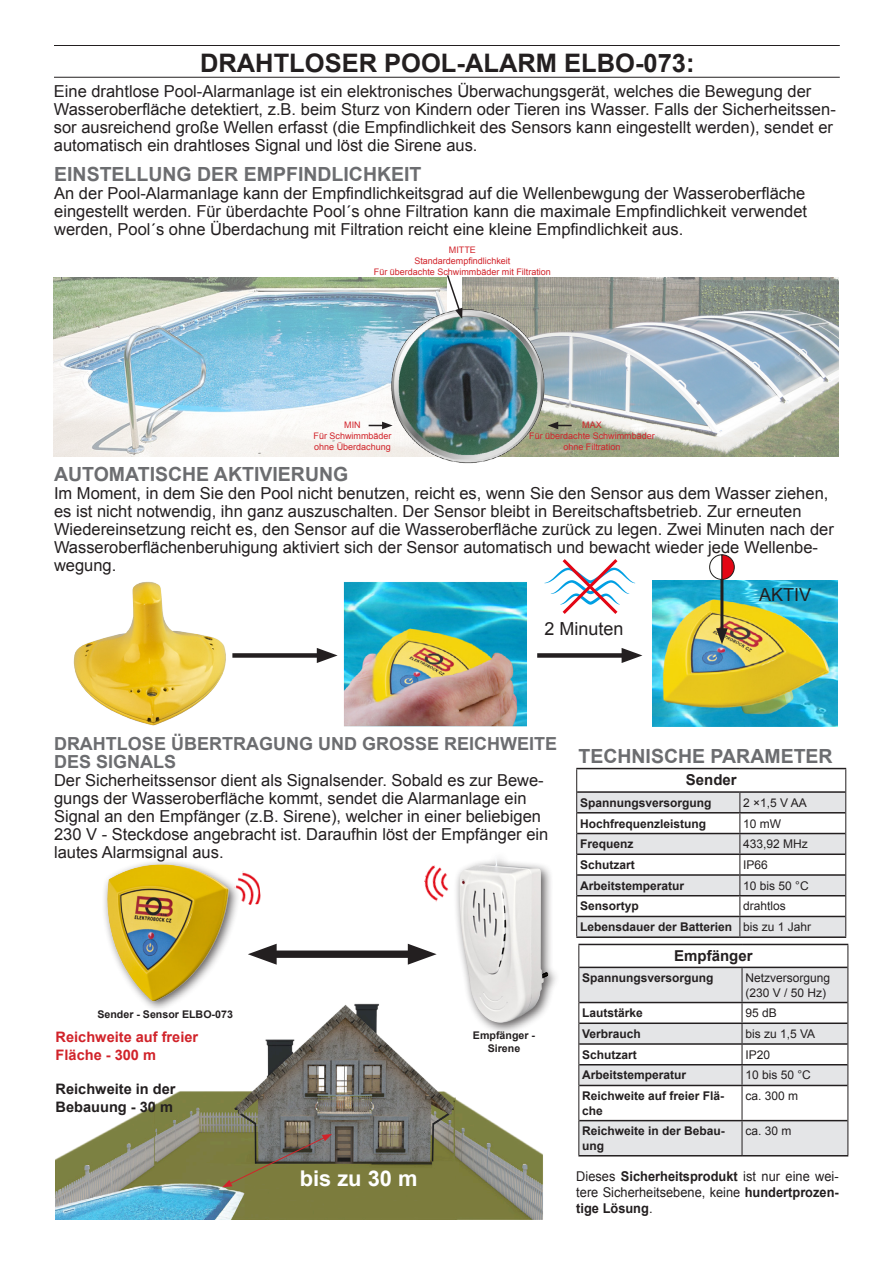
<style>
.page{position:relative;width:893px;height:1263px;background:#fff}
.page>*{position:absolute;margin:0;border:0;box-sizing:border-box;transform-origin:0 0}
.t1{font:700 25.5px "Arial";color:#231f20}
.t2{font:700 21.6px "Arial";color:#fff}
.t3{font:700 19.5px "Arial";color:#6c6d70}
.t4{font:700 18px/18px "Arial";color:#6c6d70}
.t5{font:18px "Arial";color:#231f20}
.t6{font:16.5px/18px "Arial";color:#231f20}
.t7{font:700 15px "Arial";color:#231f20}
.t8{font:700 14.4px/17.4px "Arial";color:#d1232a}
.t9{font:700 14.4px/17.4px "Arial";color:#231f20}
.t10{font:13.5px/16.2px "Arial";color:#231f20;text-align:justify;scale:.95 1}
.t11{font:700 12px/14.4px "Arial";color:#231f20}
.t12{font:12px/14.4px "Arial";color:#231f20}
.t13{font:700 10.5px/12.6px "Arial";color:#231f20;text-align:center}
.t14{font:9px/10.8px "Arial";color:#d1232a;text-align:center}
.s1{font-weight:400}
.s2{font-weight:700}
</style>
<div class="page">
<img style="left:54px;top:277px;width:392px;height:180px">
<img style="left:462px;top:278px;width:377px;height:178px">
<div style="left:453px;top:850px;width:107px;height:185px;background:#231f20;opacity:.75"></div>
<img style="left:460px;top:855px;width:88px;height:145px">
<img style="left:104px;top:861px;width:132px;height:139px">
<img style="left:73px;top:582px;width:153px;height:144px">
<div style="left:232px;top:653px;width:93px;height:5px;background:#231f20"></div>
<svg style="left:317px;top:648px;width:21px;height:15px"></svg>
<div style="left:537px;top:653px;width:93px;height:5px;background:#231f20"></div>
<svg style="left:622px;top:648px;width:20px;height:15px"></svg>
<img style="left:653px;top:580px;width:184px;height:146px">
<hr style="left:720px;top:570px;width:3px;height:64px;background:#231f20">
<svg style="left:716px;top:628px;width:12px;height:16px"></svg>
<img style="left:344px;top:582px;width:183px;height:144px">
<svg style="left:544px;top:559px;width:91px;height:55px"></svg>
<div style="left:265px;top:950px;width:155px;height:8px;background:#231f20"></div>
<svg style="left:248px;top:944px;width:29px;height:21px"></svg>
<svg style="left:408px;top:944px;width:29px;height:21px"></svg>
<svg style="left:709px;top:554px;width:26px;height:26px"></svg>
<img style="left:232px;top:869px;width:29px;height:38px">
<img style="left:424px;top:865px;width:25px;height:37px">
<hr style="left:54px;top:45px;width:786px;height:1px;background:#231f20">
<hr style="left:54px;top:77px;width:786px;height:1px;background:#231f20">
<img style="left:56px;top:1000px;width:613px;height:219px">
<svg style="left:221px;top:1130px;width:113px;height:61px;background:#77734d"></svg>
<img style="left:387px;top:307px;width:161px;height:157px">
<svg style="left:446px;top:275px;width:16px;height:44px"></svg>
<svg style="left:369px;top:422px;width:24px;height:7px"></svg>
<svg style="left:548px;top:422px;width:24px;height:7px"></svg>
<hr style="left:576px;top:768px;width:164px;height:1px;background:#231f20">
<hr style="left:740px;top:768px;width:106px;height:1px;background:#231f20">
<hr style="left:576px;top:936px;width:164px;height:2px;background:#231f20">
<hr style="left:740px;top:936px;width:106px;height:2px;background:#231f20">
<svg style="left:576px;top:769px;width:270px;height:168px"></svg>
<svg style="left:579px;top:968px;width:268px;height:187px;fill:#e4e5e7"></svg>
<hr style="left:578px;top:944px;width:164px;height:1px;background:#231f20">
<hr style="left:742px;top:944px;width:106px;height:1px;background:#231f20">
<hr style="left:579px;top:967px;width:163px;height:1px;background:#231f20">
<hr style="left:742px;top:967px;width:105px;height:1px;background:#231f20">
<hr style="left:579px;top:1002px;width:163px;height:1px;background:#231f20">
<hr style="left:742px;top:1002px;width:105px;height:1px;background:#231f20">
<hr style="left:579px;top:1022px;width:163px;height:2px;background:#231f20">
<hr style="left:742px;top:1022px;width:105px;height:2px;background:#231f20">
<hr style="left:579px;top:1043px;width:163px;height:2px;background:#231f20">
<hr style="left:742px;top:1043px;width:105px;height:2px;background:#231f20">
<hr style="left:579px;top:1064px;width:163px;height:1px;background:#231f20">
<hr style="left:742px;top:1064px;width:105px;height:1px;background:#231f20">
<hr style="left:579px;top:1085px;width:163px;height:1px;background:#231f20">
<hr style="left:742px;top:1085px;width:105px;height:1px;background:#231f20">
<hr style="left:579px;top:1120px;width:163px;height:1px;background:#231f20">
<hr style="left:742px;top:1120px;width:105px;height:1px;background:#231f20">
<hr style="left:578px;top:1155px;width:164px;height:1px;background:#231f20">
<hr style="left:742px;top:1155px;width:106px;height:1px;background:#231f20">
<svg style="left:578px;top:945px;width:1px;height:22px"></svg>
<svg style="left:847px;top:945px;width:1px;height:22px"></svg>
<hr style="left:578px;top:967px;width:1px;height:35px;background:#231f20">
<hr style="left:742px;top:968px;width:1px;height:34px;background:#231f20">
<hr style="left:847px;top:967px;width:1px;height:35px;background:#231f20">
<svg style="left:578px;top:1002px;width:1px;height:83px"></svg>
<svg style="left:742px;top:1003px;width:1px;height:82px"></svg>
<svg style="left:847px;top:1002px;width:1px;height:83px"></svg>
<hr style="left:578px;top:1085px;width:1px;height:35px;background:#231f20">
<hr style="left:742px;top:1086px;width:1px;height:34px;background:#231f20">
<hr style="left:847px;top:1085px;width:1px;height:35px;background:#231f20">
<hr style="left:578px;top:1120px;width:1px;height:35px;background:#231f20">
<hr style="left:742px;top:1121px;width:1px;height:34px;background:#231f20">
<hr style="left:847px;top:1120px;width:1px;height:35px;background:#231f20">
<h1 class="t1" style="left:200px;top:46px;width:496px">DRAHTLOSER POOL-ALARM ELBO-073:</h1>
<p class="t6" style="left:54px;top:82px;width:783px">Eine drahtlose Pool-Alarmanlage ist ein elektronisches Überwachungsgerät, welches die Bewegung der Wasseroberfläche detektiert, z.B. beim Sturz von Kindern oder Tieren ins Wasser. Falls der Sicherheitssen&shy;sor ausreichend große Wellen erfasst (die Empfindlichkeit des Sensors kann eingestellt werden), sendet er automatisch ein drahtloses Signal und löst die Sirene aus.</p>
<p class="t3" style="left:54px;top:161px;width:369px">EINSTELLUNG DER EMPFINDLICHKEIT</p>
<p class="t6" style="left:54px;top:184px;width:754px;text-align:justify">An der Pool-Alarmanlage kann der Empfindlichkeitsgrad auf die Wellenbewgung der Wasseroberfläche eingestellt werden. Für überdachte Pool´s ohne Filtration kann die maximale Empfindlichkeit verwendet werden, Pool´s ohne Überdachung mit Filtration reicht eine kleine Empfindlichkeit aus.</p>
<p class="t14" style="left:374px;top:245px;width:179px">MITTE<br>Standardempfindlichkeit<br>Für überdachte Schwimmbäder mit Filtration</p>
<p class="t14" style="left:314px;top:420px;width:80px">MIN<br>Für Schwimmbäder ohne Überdachung</p>
<p class="t14" style="left:529px;top:420px;width:127px">MAX<br>Für überdachte Schwimmbäder ohne Filtration</p>
<p class="t3" style="left:54px;top:461px;width:296px">AUTOMATISCHE AKTIVIERUNG</p>
<p class="t6" style="left:54px;top:484px;width:781px">Im Moment, in dem Sie den Pool nicht benutzen, reicht es, wenn Sie den Sensor aus dem Wasser ziehen, es ist nicht notwendig, ihn ganz auszuschalten. Der Sensor bleibt in Bereitschaftsbetrieb. Zur erneuten Wiedereinsetzung reicht es, den Sensor auf die Wasseroberfläche zurück zu legen. Zwei Minuten nach der Wasseroberflächenberuhigung aktiviert sich der Sensor automatisch und bewacht wieder jede Wellenbe&shy;wegung.</p>
<p class="t5" style="left:544px;top:617px;width:81px">2 Minuten</p>
<p class="t5" style="left:759px;top:583px;width:54px">AKTIV</p>
<p class="t4" style="left:54px;top:736px;width:505px">DRAHTLOSE ÜBERTRAGUNG UND GROSSE REICHWEITE<br>DES SIGNALS</p>
<p class="t6" style="left:54px;top:772px;width:496px">Der Sicherheitssensor dient als Signalsender. Sobald es zur Bewe&shy;gungs der Wasseroberfläche kommt, sendet die Alarmanlage ein Signal an den Empfänger (z.B. Sirene), welcher in einer beliebigen 230 V - Steckdose angebracht ist. Daraufhin löst der Empfänger ein lautes Alarmsignal aus.</p>
<p class="t13" style="left:97px;top:1008px;width:137px">Sender - Sensor ELBO-073</p>
<p class="t8" style="left:56px;top:1029px;width:144px">Reichweite auf freier<br>Fläche - 300 m</p>
<p class="t9" style="left:56px;top:1081px;width:121px">Reichweite in der<br>Bebauung - 30 m</p>
<h2 class="t2" style="left:300px;top:1164px;width:119px">bis zu 30 m</h2>
<p class="t13" style="left:473px;top:1029px;width:64px">Empfänger -<br>Sirene</p>
<p class="t3" style="left:578px;top:743px;width:256px">TECHNISCHE PARAMETER</p>
<p class="t7" style="left:686px;top:770px;width:52px">Sender</p>
<p class="t11" style="left:580px;top:796px;width:133px">Spannungsversorgung</p>
<p class="t12" style="left:743px;top:795px;width:65px">2 ×1,5 V AA</p>
<p class="t11" style="left:580px;top:816px;width:128px">Hochfrequenzleistung</p>
<p class="t12" style="left:743px;top:816px;width:40px">10 mW</p>
<p class="t11" style="left:580px;top:837px;width:55px">Frequenz</p>
<p class="t12" style="left:743px;top:837px;width:66px">433,92 MHz</p>
<p class="t11" style="left:580px;top:858px;width:56px">Schutzart</p>
<p class="t12" style="left:743px;top:858px;width:26px">IP66</p>
<p class="t11" style="left:580px;top:879px;width:106px">Arbeitstemperatur</p>
<p class="t12" style="left:743px;top:878px;width:67px">10 bis 50 °C</p>
<p class="t11" style="left:580px;top:899px;width:60px">Sensortyp</p>
<p class="t11" style="left:580px;top:896px;width:233px;line-height:20.7px;text-indent:163px"><span class="s1">drahtlos<br></span>Lebensdauer der Batterien <span class="s1">bis zu 1 Jahr</span></p>
<p class="t7" style="left:674px;top:946px;width:80px">Empfänger</p>
<p class="t11" style="left:582px;top:971px;width:133px">Spannungsversorgung</p>
<p class="t12" style="left:745px;top:971px;width:86px">Netzversorgung (230 V / 50 Hz)</p>
<p class="t11" style="left:582px;top:1006px;width:62px">Lautstärke</p>
<p class="t12" style="left:745px;top:1006px;width:33px">95 dB</p>
<p class="t11" style="left:582px;top:1027px;width:60px">Verbrauch</p>
<p class="t12" style="left:745px;top:1027px;width:71px">bis zu 1,5 VA</p>
<p class="t11" style="left:582px;top:1048px;width:56px">Schutzart</p>
<p class="t12" style="left:745px;top:1047px;width:26px">IP20</p>
<p class="t11" style="left:582px;top:1068px;width:106px">Arbeitstemperatur</p>
<p class="t12" style="left:745px;top:1068px;width:67px">10 bis 50 °C</p>
<p class="t11" style="left:582px;top:1089px;width:144px">Reichweite auf freier Flä&shy;che</p>
<p class="t12" style="left:745px;top:1089px;width:54px">ca. 300 m</p>
<p class="t11" style="left:582px;top:1124px;width:144px">Reichweite in der Bebau&shy;ung</p>
<p class="t12" style="left:745px;top:1124px;width:48px">ca. 30 m</p>
<p class="t10" style="left:576px;top:1168px;width:278px">Dieses <span class="s2">Sicherheitsprodukt</span> ist nur eine wei&shy;tere Sicherheitsebene, keine <span class="s2">hundertprozen&shy;tige Lösung</span>.</p>
</div>
